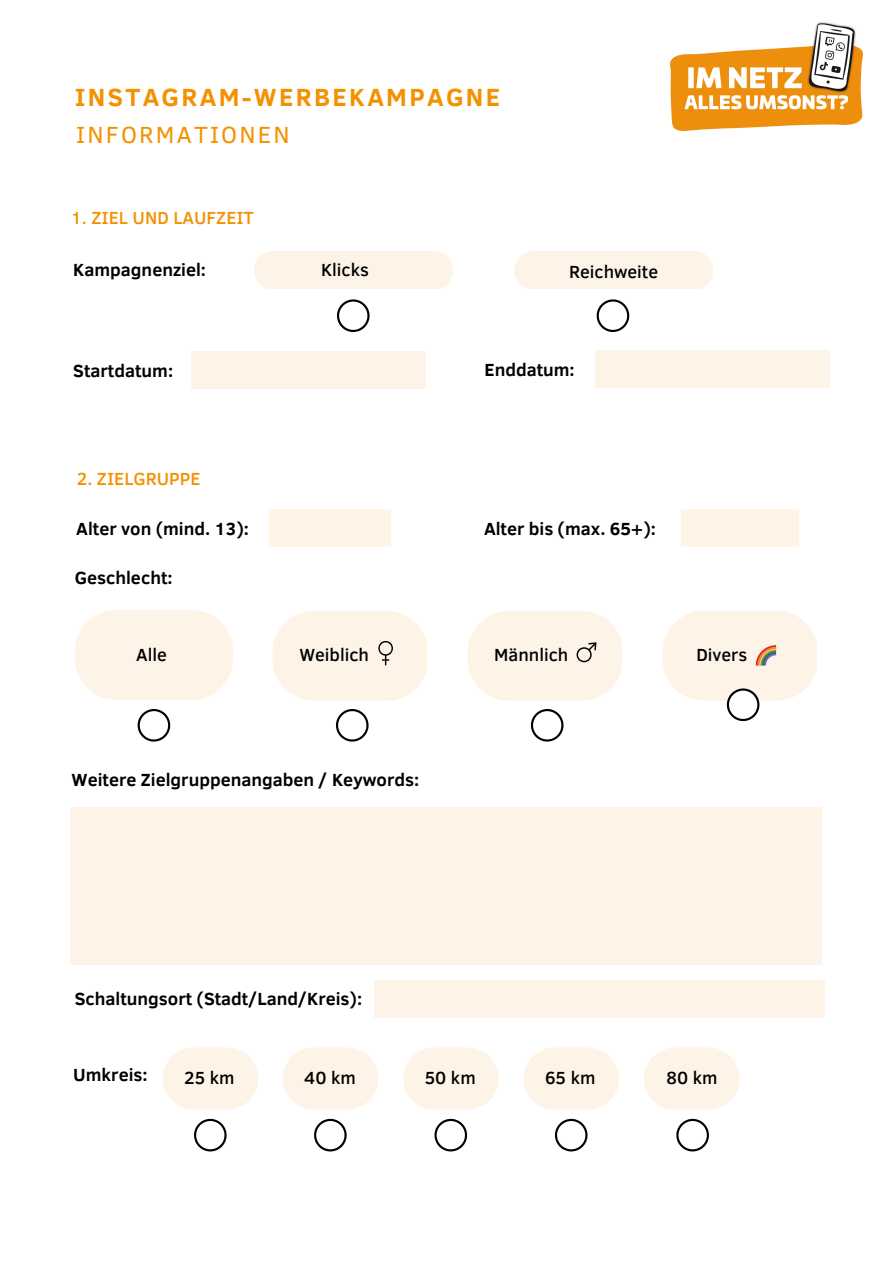
<style>
.page{position:relative;width:893px;height:1264px;background:#fff}
.page>*{position:absolute;margin:0;border:0;box-sizing:border-box;transform-origin:0 0}
.t1{font:700 25.5px "Clear Sans";letter-spacing:.09em;color:#f39100}
.t2{font:24px "Clear Sans";letter-spacing:.09em;color:#f39100}
.t3{font:700 18px "Clear Sans";color:#000}
.t4{font:500 18px "Clear Sans";color:#000}
.t5{font:500 18px "Clear Sans";color:#f39100}
</style>
<div class="page">
<img style="left:670px;top:22px;width:192px;height:108px">
<div style="left:191px;top:351px;width:234px;height:38px;background:#fdf4e7"></div>
<div style="left:254px;top:251px;width:199px;height:37px;background:#fdf4e7"></div>
<div style="left:514px;top:251px;width:199px;height:37px;background:#fdf4e7"></div>
<svg style="left:337px;top:299px;width:32px;height:33px"></svg>
<svg style="left:596px;top:299px;width:33px;height:33px"></svg>
<div style="left:595px;top:350px;width:234px;height:38px;background:#fdf4e7"></div>
<div style="left:269px;top:509px;width:122px;height:38px;background:#fdf4e7"></div>
<div style="left:681px;top:509px;width:117px;height:38px;background:#fdf4e7"></div>
<svg style="left:75px;top:610px;width:158px;height:90px;background:#fdf5e9"></svg>
<svg style="left:138px;top:709px;width:32px;height:32px"></svg>
<svg style="left:336px;top:709px;width:32px;height:32px"></svg>
<svg style="left:272px;top:611px;width:155px;height:89px;background:#fbf3e8"></svg>
<svg style="left:531px;top:709px;width:32px;height:32px"></svg>
<svg style="left:467px;top:611px;width:155px;height:89px;background:#fbf3e7"></svg>
<div style="left:71px;top:806px;width:750px;height:158px;background:#fdf4e7"></div>
<div style="left:374px;top:980px;width:450px;height:37px;background:#fdf4e7"></div>
<div style="left:162px;top:1047px;width:96px;height:62px;background:#fdf4e7;border-radius:31px"></div>
<svg style="left:194px;top:1118px;width:32px;height:33px"></svg>
<div style="left:282px;top:1047px;width:96px;height:62px;background:#fdf4e7;border-radius:31px"></div>
<svg style="left:314px;top:1118px;width:32px;height:33px"></svg>
<div style="left:403px;top:1047px;width:95px;height:62px;background:#fdf4e7;border-radius:31px"></div>
<svg style="left:434px;top:1118px;width:33px;height:33px"></svg>
<div style="left:523px;top:1047px;width:96px;height:62px;background:#fdf4e7;border-radius:31px"></div>
<svg style="left:555px;top:1118px;width:32px;height:33px"></svg>
<div style="left:644px;top:1047px;width:95px;height:62px;background:#fdf4e7;border-radius:31px"></div>
<svg style="left:676px;top:1118px;width:33px;height:33px"></svg>
<svg style="left:662px;top:611px;width:155px;height:110px"></svg>
<h1 class="t1" style="left:75px;top:79px;width:427px">INSTAGRAM-WERBEKAMPAGNE</h1>
<h2 class="t2" style="left:76px;top:117px;width:215px">INFORMATIONEN</h2>
<p class="t5" style="left:71px;top:205px;width:185px">1. ZIEL UND LAUFZEIT</p>
<p class="t3" style="left:73px;top:256px;width:134px">Kampagnenziel:</p>
<p class="t4" style="left:321px;top:256px;width:49px">Klicks</p>
<p class="t4" style="left:569px;top:258px;width:90px">Reichweite</p>
<p class="t3" style="left:73px;top:357px;width:101px">Startdatum:</p>
<p class="t3" style="left:484px;top:357px;width:92px">Enddatum:</p>
<p class="t5" style="left:77px;top:466px;width:125px">2. ZIELGRUPPE</p>
<p class="t3" style="left:76px;top:515px;width:174px">Alter von (mind. 13):</p>
<p class="t3" style="left:484px;top:515px;width:173px">Alter bis (max. 65+):</p>
<p class="t3" style="left:75px;top:564px;width:99px">Geschlecht:</p>
<p class="t4" style="left:136px;top:642px;width:32px">Alle</p>
<p class="t4" style="left:299px;top:641px;width:71px">Weiblich</p>
<p class="t4" style="left:494px;top:641px;width:75px">Männlich</p>
<p class="t4" style="left:696px;top:642px;width:52px">Divers</p>
<p class="t3" style="left:72px;top:766px;width:349px">Weitere Zielgruppenangaben / Keywords:</p>
<p class="t3" style="left:75px;top:985px;width:289px">Schaltungsort (Stadt/Land/Kreis):</p>
<p class="t3" style="left:73px;top:1061px;width:76px">Umkreis:</p>
<p class="t4" style="left:184px;top:1064px;width:52px">25 km</p>
<p class="t4" style="left:304px;top:1064px;width:53px">40 km</p>
<p class="t4" style="left:424px;top:1064px;width:52px">50 km</p>
<p class="t4" style="left:545px;top:1064px;width:52px">65 km</p>
<p class="t4" style="left:666px;top:1064px;width:52px">80 km</p>
</div>
